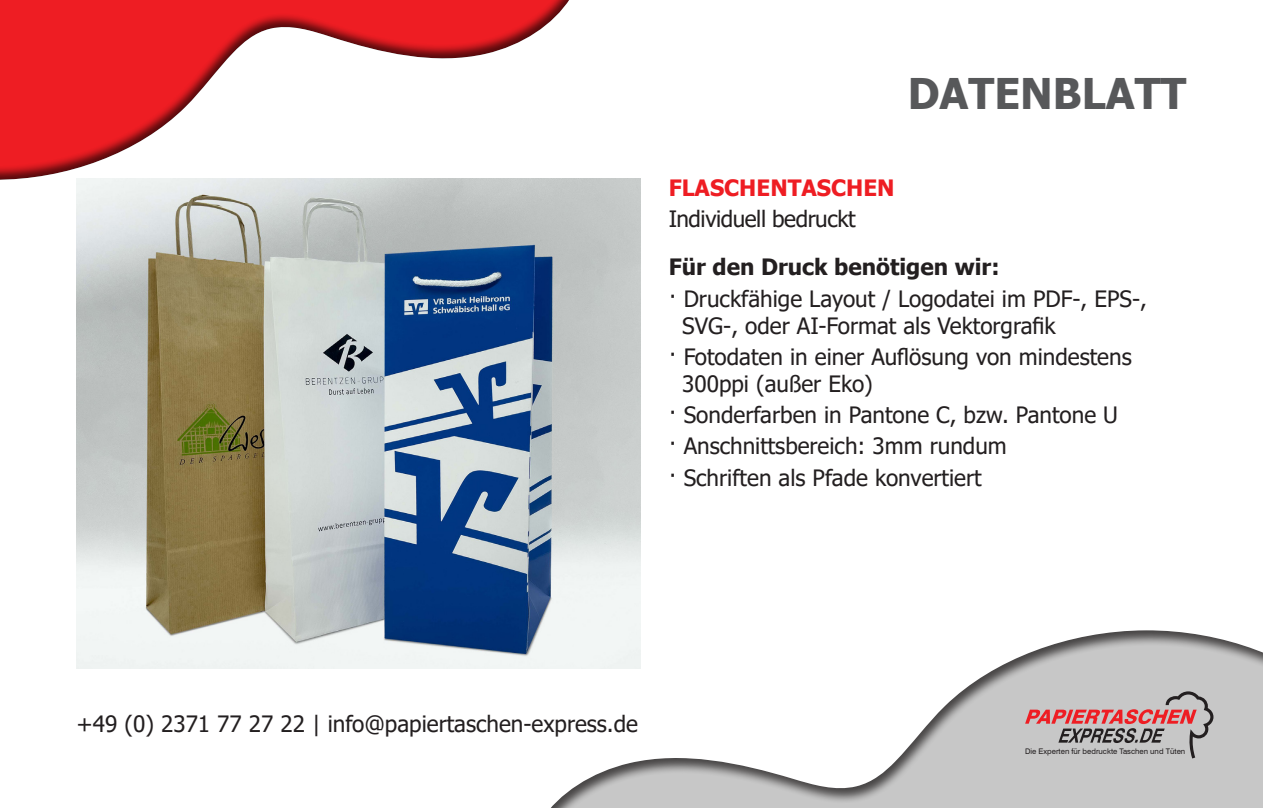
<style>
.page{position:relative;width:1263px;height:808px;background:#fff}
.page>*{position:absolute;margin:0;border:0;box-sizing:border-box;transform-origin:0 0}
.t1{font:700 42.3px "Tahoma";color:#57585a}
.t2{font:22.5px "Tahoma";color:#231f20}
.t3{font:700 22.5px "Tahoma";color:#231f20}
.t4{font:22.5px "Tahoma";letter-spacing:-.02em;color:#231f20}
.t5{font:700 22.5px "Tahoma";color:#ee1d23}
.t6{font:7.65px "Swiss 721 BT";color:#231f20}
</style>
<div class="page">
<svg style="left:551px;top:619px;width:712px;height:189px"></svg>
<svg style="left:1025px;top:691px;width:188px;height:67px;background:#bca5a6"></svg>
<img style="left:77px;top:178px;width:563px;height:491px">
<svg style="left:0;top:0;width:592px;height:185px"></svg>
<p class="t1" style="left:908px;top:64px;width:280px">DATENBLATT</p>
<p class="t5" style="left:669px;top:172px;width:227px">FLASCHENTASCHEN</p>
<p class="t4" style="left:669px;top:204px;width:188px">Individuell bedruckt</p>
<p class="t3" style="left:669px;top:251px;width:332px">Für den Druck benötigen wir:</p>
<p class="t2" style="left:669px;top:283px;width:480px">· Druckfähige Layout / Logodatei im PDF-, EPS-,</p>
<p class="t2" style="left:682px;top:310px;width:375px">SVG-, oder AI-Format als Vektorgrafik</p>
<p class="t2" style="left:669px;top:341px;width:464px">· Fotodaten in einer Auflösung von mindestens</p>
<p class="t2" style="left:682px;top:368px;width:192px">300ppi (außer Eko)</p>
<p class="t2" style="left:669px;top:400px;width:451px">· Sonderfarben in Pantone C, bzw. Pantone U</p>
<p class="t2" style="left:669px;top:431px;width:340px">· Anschnittsbereich: 3mm rundum</p>
<p class="t2" style="left:669px;top:462px;width:314px">· Schriften als Pfade konvertiert</p>
<p class="t2" style="left:77px;top:708px;width:563px">+49 (0) 2371 77 27 22 | info@papiertaschen-express.de</p>
<p class="t6" style="left:1025px;top:746px;width:162px">Die Experten für bedruckte Taschen und Tüten</p>
</div>
